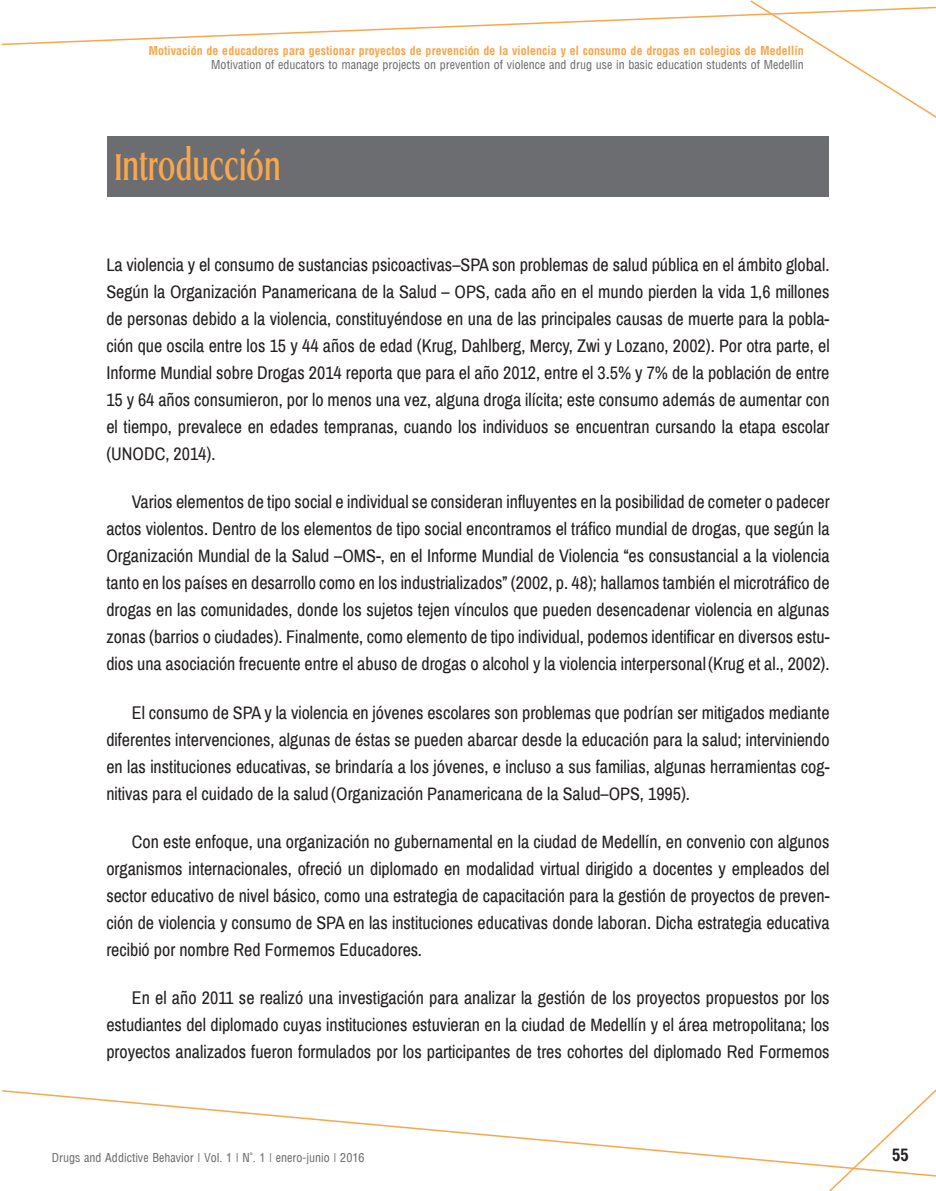
<style>
.page{position:relative;width:936px;height:1191px;background:#fff}
.page>*{position:absolute;margin:0;border:0;box-sizing:border-box;transform-origin:0 0}
.t1{font:700 37.5px "Griffon Condensed";letter-spacing:.02em;color:#f9a64c}
.t2{font:18px/27px "Archivo Narrow";color:#231f20;text-align:justify}
.t3{font:700 condensed 16.5px "Arena";color:#231f20}
.t4{font:12px "Arena Condensed";color:#6c6d70}
.t5{font:700 condensed 12px "Arena";color:#f9a64c}
.s1{font-style:italic}
</style>
<div class="page">
<svg style="left:2px;top:1090px;width:825px;height:77px"></svg>
<svg style="left:827px;top:1090px;width:108px;height:101px"></svg>
<svg style="left:1px;top:0;width:934px;height:117px"></svg>
<div style="left:107px;top:136px;width:721px;height:61px;background:#6c6d70"></div>
<p class="t5" style="left:149px;top:44px;width:656px">Motivación de educadores para gestionar proyectos de prevención de la violencia y el consumo de drogas en colegios de Medellín</p>
<p class="t4" style="left:211px;top:58px;width:594px">Motivation of educators to manage projects on prevention of violence and drug use in basic education students of Medellin</p>
<h1 class="t1" style="left:115px;top:141px;width:167px">Introducción</h1>
<p class="t2" style="left:106px;top:251px;width:724px">La violencia y el consumo de sustancias psicoactivas–SPA son problemas de salud pública en el ámbito global.<br>Según la Organización Panamericana de la Salud – OPS, cada año en el mundo pierden la vida 1,6 millones de personas debido a la violencia, constituyéndose en una de las principales causas de muerte para la pobla&shy;ción que oscila entre los 15 y 44 años de edad (Krug, Dahlberg, Mercy, Zwi y Lozano, 2002). Por otra parte, el Informe Mundial sobre Drogas 2014 reporta que para el año 2012, entre el 3.5% y 7% de la población de entre 15 y 64 años consumieron, por lo menos una vez, alguna droga ilícita; este consumo además de aumentar con el tiempo, prevalece en edades tempranas, cuando los individuos se encuentran cursando la etapa escolar (UNODC, 2014).</p>
<p class="t2" style="left:106px;top:489px;width:724px;text-indent:26px">Varios elementos de tipo social e individual se consideran influyentes en la posibilidad de cometer o padecer actos violentos. Dentro de los elementos de tipo social encontramos el tráfico mundial de drogas, que según la Organización Mundial de la Salud –OMS-, en el Informe Mundial de Violencia “es consustancial a la violencia tanto en los países en desarrollo como en los industrializados” (2002, p. 48); hallamos también el microtráfico de drogas en las comunidades, donde los sujetos tejen vínculos que pueden desencadenar violencia en algunas zonas (barrios o ciudades). Finalmente, como elemento de tipo individual, podemos identificar en diversos estu&shy;dios una asociación frecuente entre el abuso de drogas o alcohol y la violencia interpersonal(Krug et al., 2002).</p>
<p class="t2" style="left:106px;top:699px;width:724px;text-indent:26px">El consumo de SPA y la violencia en jóvenes escolares son problemas que podrían ser mitigados mediante diferentes intervenciones, algunas de éstas se pueden abarcar desde la educación para la salud; interviniendo en las instituciones educativas, se brindaría a los jóvenes, e incluso a sus familias, algunas herramientas cog&shy;nitivas para el cuidado de la salud (Organización Panamericana de la Salud–OPS, 1995).</p>
<p class="t2" style="left:106px;top:828px;width:724px;text-indent:26px">Con este enfoque, una organización no gubernamental en la ciudad de Medellín, en convenio con algunos organismos internacionales, ofreció un diplomado en modalidad virtual dirigido a docentes y empleados del sector educativo de nivel básico, como una estrategia de capacitación para la gestión de proyectos de preven&shy;ción de violencia y consumo de SPA en las instituciones educativas donde laboran. Dicha estrategia educativa recibió por nombre Red Formemos Educadores<span class="s1">.</span></p>
<p class="t2" style="left:106px;top:984px;width:724px;text-indent:26px">En el año 2011 se realizó una investigación para analizar la gestión de los proyectos propuestos por los estudiantes del diplomado cuyas instituciones estuvieran en la ciudad de Medellín y el área metropolitana; los proyectos analizados fueron formulados por los participantes de tres cohortes del diplomado Red Formemos</p>
<p class="t4" style="left:52px;top:1150px;width:314px">Drugs and Addictive Behavior | Vol. 1 | N°. 1 | enero-junio | 2016</p>
<p class="t3" style="left:892px;top:1145px;width:18px">55</p>
</div>
